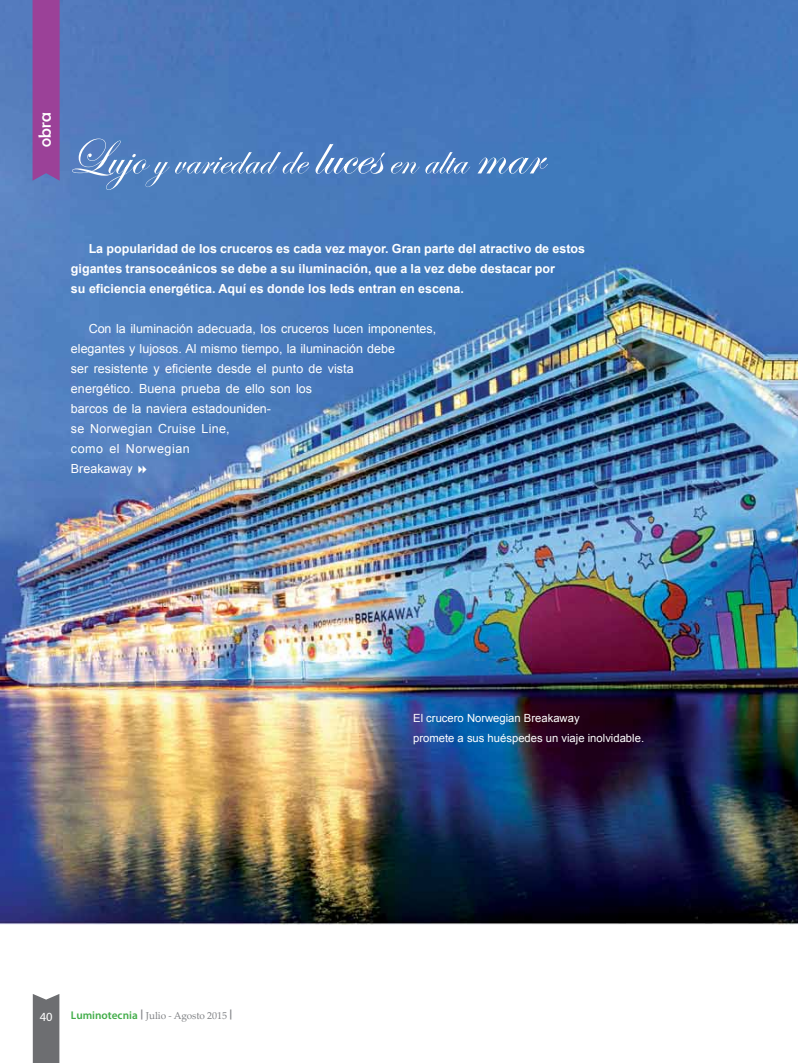
<style>
.page{position:relative;width:798px;height:1063px;background:#fff}
.page>*{position:absolute;margin:0;border:0;box-sizing:border-box;transform-origin:0 0}
.t1{font:17.5px "Berlin Sans FB";color:#fff}
.t2{font:12.5px/20px "Arial";color:#fff}
.t3{font:700 12.5px/20px "Arial";color:#fff}
.t4{font:12.5px "Myriad Pro";color:#fff}
.t5{font:11.25px/20px "Arial";color:#fff}
.t6{font:10px "Palatino Linotype";letter-spacing:-.01em;color:#808285}
.s1{font-family:"Myriad Pro";font-weight:600;font-size:11.25px;color:#41ad49}
.s2{font-family:"Myriad Pro";font-weight:700}
</style>
<div class="page">
<div style="left:33px;top:994px;width:26px;height:69px;background:#6d6e71"></div>
<img style="left:0;top:0;width:797px;height:925px">
<svg style="left:72px;top:139px;width:475px;height:51px;background:#5886c2"></svg>
<div style="left:33px;top:0;width:27px;height:181px;background:#9b4198"></div>
<svg style="left:139px;top:466px;width:8px;height:8px"></svg>
<h1 class="t1" style="left:35px;top:147px;width:36px;rotate:-90deg">obra</h1>
<p class="t3" style="left:71px;top:239px;width:515px;text-indent:18px">La popularidad de los cruceros es cada vez mayor. Gran parte del atractivo de estos gigantes transoceánicos se debe a su iluminación, que a la vez debe destacar por<br>su eficiencia energética. Aquí es donde los leds entran en escena.</p>
<p class="t2" style="left:71px;top:319px;width:366px;text-indent:18px">Con la iluminación adecuada, los cruceros lucen imponentes, elegantes y lujosos. Al mismo tiempo, la iluminación debe<br>ser resistente y eficiente desde el punto de vista<br>energético. Buena prueba de ello son los<br>barcos de la naviera estadouniden-<br>se Norwegian Cruise Line,<br>como el Norwegian<br>Breakaway</p>
<p class="t5" style="left:413px;top:708px;width:232px">El crucero Norwegian Breakaway<br>promete a sus huéspedes un viaje inolvidable.</p>
<p class="t4" style="left:40px;top:1009px;width:14px">40</p>
<p class="t6" style="left:71px;top:1008px;width:163px"><span class="s1">Luminotecnia</span> <span class="s2">|</span> Julio - Agosto 2015 <span class="s2">|</span></p>
</div>
